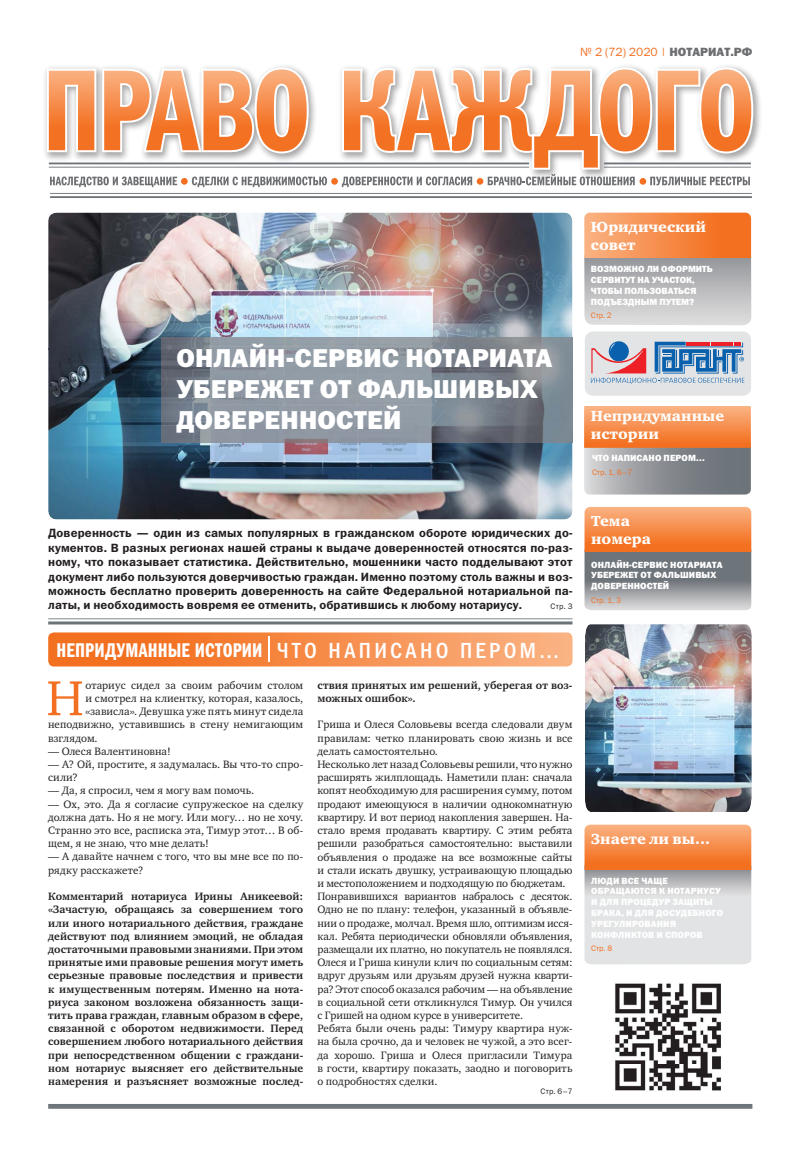
<style>
.page{position:relative;width:808px;height:1157px;background:#fff}
.page>*{position:absolute;margin:0;border:0;box-sizing:border-box;transform-origin:0 0}
.t1{font:50.3px "Charter ITC";color:#f36f21}
.t2{font:26px/31.2px "Franklin Gothic Heavy ITC";letter-spacing:.005em;color:#fff}
.t3{font:20px "Franklin Gothic Demi Cmp ITC";letter-spacing:.005em;color:#fff}
.t4{font:15px/18px "Charter ITC Black";color:#fff}
.t5{font:12px/14.4px "Franklin Gothic Demi ITC";letter-spacing:.01em;color:#231f20;text-align:justify}
.t6{font:12px "Franklin Gothic Book ITC";color:#f36f21}
.t7{font:11px/13.2px "Charter ITC";letter-spacing:.005em;color:#231f20}
.t8{font:700 11px/13.2px "Charter ITC";letter-spacing:.015em;color:#231f20;text-align:justify}
.t9{font:9px/10.8px "Franklin Gothic Heavy ITC";letter-spacing:.01em;color:#fff}
.t10{font:8px "Franklin Gothic Book ITC";color:#f36f21}
.t11{font:8px "Franklin Gothic Book ITC";letter-spacing:.04em;color:#231f20}
.s1{font-family:"Franklin Gothic Heavy ITC";color:#6d6e70}
.s2{font-family:"Franklin Gothic Medi Cond ITC";font-size:22px}
</style>
<div class="page">
<img style="left:615px;top:983px;width:106px;height:108px">
<svg style="left:584px;top:439px;width:167px;height:55px;background:#909499"></svg>
<svg style="left:584px;top:406px;width:167px;height:42px;background:#f58f4e"></svg>
<svg style="left:584px;top:213px;width:167px;height:112px;background:#d3a88f"></svg>
<svg style="left:584px;top:507px;width:167px;height:103px;background:#ba8e74"></svg>
<svg style="left:584px;top:824px;width:167px;height:140px;background:#e1bfab"></svg>
<div style="left:585px;top:331px;width:166px;height:65px;background:#e3e4e5;border-radius:9px"></div>
<hr style="left:48px;top:1104px;width:704px;height:4px;background:#70787d">
<img style="left:45px;top:66px;width:715px;height:91px">
<svg style="left:50px;top:193px;width:702px;height:5px"></svg>
<svg style="left:47px;top:67px;width:706px;height:120px"></svg>
<svg style="left:48px;top:618px;width:524px;height:6px"></svg>
<svg style="left:591px;top:342px;width:153px;height:42px"></svg>
<div style="left:181px;top:178px;width:7px;height:7px;background:#f36f21;border-radius:50%"></div>
<div style="left:331px;top:178px;width:7px;height:7px;background:#f36f21;border-radius:50%"></div>
<div style="left:477px;top:178px;width:6px;height:7px;background:#f36f21;border-radius:50%"></div>
<div style="left:639px;top:178px;width:7px;height:7px;background:#f36f21;border-radius:50%"></div>
<div style="left:48px;top:632px;width:524px;height:34px;background:linear-gradient(to right,#f26510,#fab180);border-radius:6px"></div>
<img style="left:48px;top:212px;width:524px;height:136px">
<img style="left:48px;top:348px;width:131px;height:171px">
<img style="left:179px;top:442px;width:393px;height:77px">
<img style="left:161px;top:337px;width:411px;height:105px">
<svg style="left:268px;top:636px;width:1px;height:26px"></svg>
<img style="left:585px;top:624px;width:167px;height:188px">
<p class="t6" style="left:580px;top:48px;width:174px">№ 2 (72) 2020 | <span class="s1">НОТАРИАТ.РФ</span></p>
<h2 class="t2" style="left:176px;top:345px;width:378px">ОНЛАЙН-СЕРВИС НОТАРИАТА<br>УБЕРЕЖЕТ ОТ ФАЛЬШИВЫХ<br>ДОВЕРЕННОСТЕЙ</h2>
<p class="t5" style="left:48px;top:527px;width:526px">Доверенность — один из самых популярных в гражданском обороте юридических до&shy;кументов. В разных регионах нашей страны к выдаче доверенностей относятся по-раз&shy;ному, что показывает статистика. Действительно, мошенники часто подделывают этот документ либо пользуются доверчивостью граждан. Именно поэтому столь важны и воз&shy;можность бесплатно проверить доверенность на сайте Федеральной нотариальной па&shy;латы, и необходимость вовремя ее отменить, обратившись к любому нотариусу.</p>
<p class="t11" style="left:550px;top:603px;width:23px">Стр. 3</p>
<h3 class="t3" style="left:57px;top:642px;width:504px">НЕПРИДУМАННЫЕ ИСТОРИИ <span class="s2">ЧТО НАПИСАНО ПЕРОМ…</span></h3>
<h1 class="t1" style="left:47px;top:679px;width:39px">Н</h1>
<p class="t7" style="left:85px;top:679px;width:219px">отариус сидел за своим рабочим столом</p>
<p class="t7" style="left:85px;top:693px;width:219px">и смотрел на клиентку, которая, казалось,</p>
<p class="t7" style="left:85px;top:706px;width:219px">«зависла». Девушка уже пять минут сидела</p>
<p class="t7" style="left:48px;top:719px;width:257px">неподвижно, уставившись в стену немигающим</p>
<p class="t7" style="left:48px;top:732px;width:51px">взглядом.</p>
<p class="t7" style="left:48px;top:745px;width:124px">— Олеся Валентиновна!</p>
<p class="t7" style="left:48px;top:759px;width:257px">— А? Ой, простите, я задумалась. Вы что-то спро&shy;сили?</p>
<p class="t7" style="left:48px;top:785px;width:208px">— Да, я спросил, чем я могу вам помочь.</p>
<p class="t7" style="left:48px;top:798px;width:257px;text-align:justify">— Ох, это. Да я согласие супружеское на сделку должна дать. Но я не могу. Или могу… но не хочу.<br>Странно это все, расписка эта, Тимур этот… В об&shy;щем, я не знаю, что мне делать!</p>
<p class="t7" style="left:48px;top:851px;width:257px">— А давайте начнем с того, что вы мне все по по&shy;рядку расскажете?</p>
<p class="t8" style="left:48px;top:890px;width:257px">Комментарий нотариуса Ирины Аникеевой: «Зачастую, обращаясь за совершением того или иного нотариального действия, граждане действуют под влиянием эмоций, не обладая достаточными правовыми знаниями. При этом принятые ими правовые решения могут иметь серьезные правовые последствия и привести к имущественным потерям. Именно на нота&shy;риуса законом возложена обязанность защи&shy;тить права граждан, главным образом в сфере, связанной с оборотом недвижимости. Перед совершением любого нотариального действия при непосредственном общении с граждани&shy;ном нотариус выясняет его действительные намерения и разъясняет возможные послед-</p>
<p class="t8" style="left:317px;top:679px;width:257px">ствия принятых им решений, уберегая от воз&shy;можных ошибок».</p>
<p class="t7" style="left:317px;top:719px;width:257px">Гриша и Олеся Соловьевы всегда следовали двум правилам: четко планировать свою жизнь и все делать самостоятельно.<br>Несколько лет назад Соловьевы решили, что нужно расширять жилплощадь. Наметили план: сначала копят необходимую для расширения сумму, потом продают имеющуюся в наличии однокомнатную квартиру. И вот период накопления завершен. На&shy;стало время продавать квартиру. С этим ребята решили разобраться самостоятельно: выставили объявления о продаже на все возможные сайты и стали искать двушку, устраивающую площадью и местоположением и подходящую по бюджетам.<br>Понравившихся вариантов набралось с десяток.<br>Одно не по плану: телефон, указанный в объявле&shy;нии о продаже, молчал. Время шло, оптимизм исся&shy;кал. Ребята периодически обновляли объявления, размещали их платно, но покупатель не появлялся.<br>Олеся и Гриша кинули клич по социальным сетям: вдруг друзьям или друзьям друзей нужна кварти&shy;ра? Этот способ оказался рабочим — на объявление в социальной сети откликнулся Тимур. Он учился с Гришей на одном курсе в университете.<br>Ребята были очень рады: Тимуру квартира нуж&shy;на была срочно, да и человек не чужой, а это всег&shy;да хорошо. Гриша и Олеся пригласили Тимура в гости, квартиру показать, заодно и поговорить о подробностях сделки.</p>
<p class="t11" style="left:540px;top:1088px;width:34px">Стр. 6–7</p>
<h3 class="t4" style="left:591px;top:218px;width:117px">Юридический совет</h3>
<p class="t9" style="left:591px;top:265px;width:123px">ВОЗМОЖНО ЛИ ОФОРМИТЬ<br>СЕРВИТУТ НА УЧАСТОК,<br>ЧТОБЫ ПОЛЬЗОВАТЬСЯ<br>ПОДЪЕЗДНЫМ ПУТЕМ?</p>
<p class="t10" style="left:591px;top:312px;width:22px">Стр. 2</p>
<h3 class="t4" style="left:591px;top:408px;width:135px">Непридуманные истории</h3>
<p class="t9" style="left:592px;top:454px;width:114px">ЧТО НАПИСАНО ПЕРОМ…</p>
<p class="t10" style="left:592px;top:469px;width:42px">Стр. 1, 6–7</p>
<h3 class="t4" style="left:591px;top:512px;width:61px">Тема номера</h3>
<p class="t9" style="left:591px;top:560px;width:133px">ОНЛАЙН-СЕРВИС НОТАРИАТА<br>УБЕРЕЖЕТ ОТ ФАЛЬШИВЫХ<br>ДОВЕРЕННОСТЕЙ</p>
<p class="t10" style="left:591px;top:597px;width:31px">Стр. 1, 3</p>
<h3 class="t4" style="left:591px;top:830px;width:120px">Знаете ли вы…</h3>
<p class="t9" style="left:591px;top:876px;width:133px">ЛЮДИ ВСЕ ЧАЩЕ<br>ОБРАЩАЮТСЯ К НОТАРИУСУ<br>И ДЛЯ ПРОЦЕДУР ЗАЩИТЫ<br>БРАКА, И ДЛЯ ДОСУДЕБНОГО<br>УРЕГУЛИРОВАНИЯ<br>КОНФЛИКТОВ И СПОРОВ</p>
<p class="t10" style="left:591px;top:945px;width:23px">Стр. 8</p>
</div>
